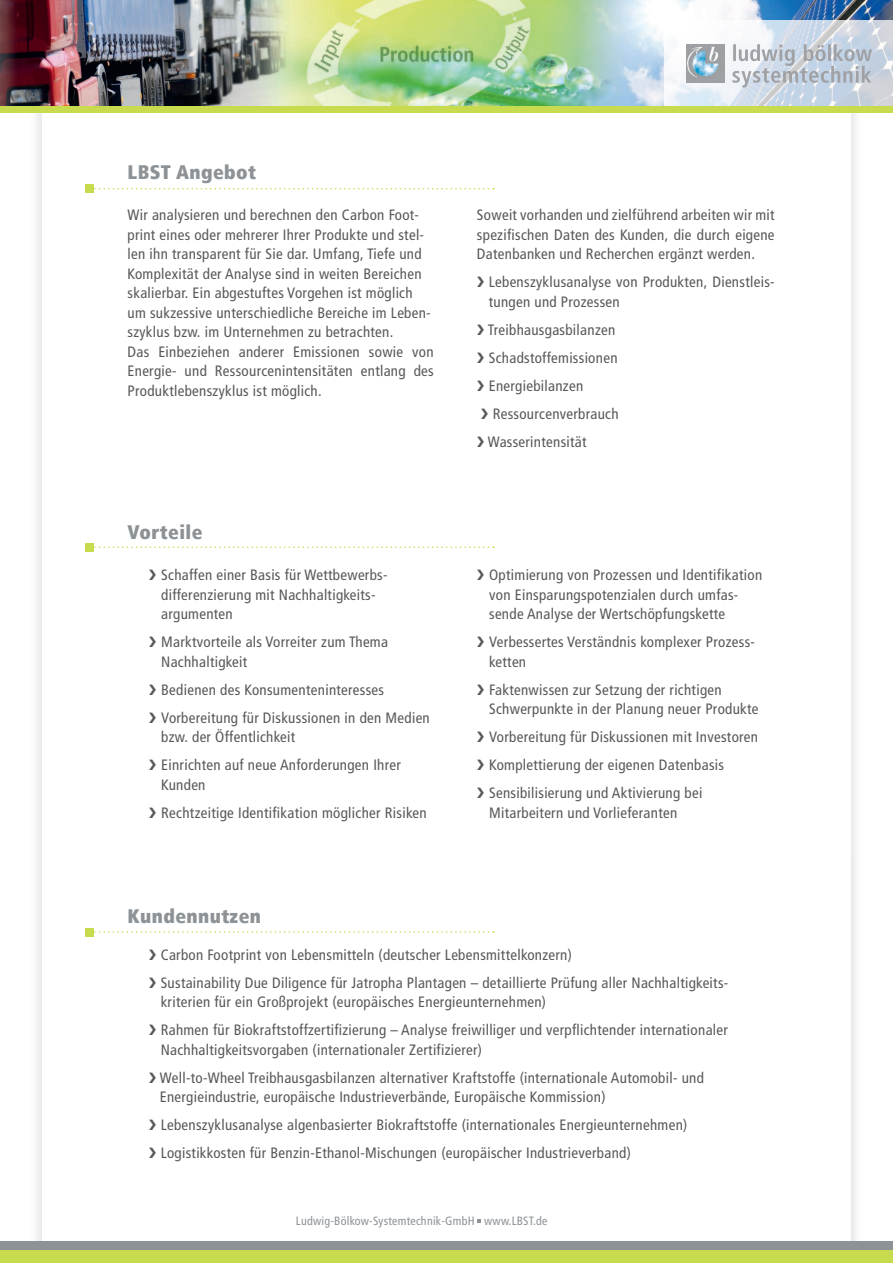
<style>
.page{position:relative;width:893px;height:1263px;background:#fff}
.page>*{position:absolute;margin:0;border:0;box-sizing:border-box;transform-origin:0 0}
._5mm{font:900 condensed 19.5px "Frutiger";letter-spacing:.02em;color:#8c9296}
._1mm{font:900 condensed 19.5px "Frutiger";letter-spacing:.02em;color:#8c9296}
._2mm{font:condensed 15px/19.5px "Frutiger";letter-spacing:.02em;color:#57585a}
.t1{font:condensed 12px "Frutiger";letter-spacing:.02em;color:#8c9296}
</style>
<div class="page">
<img style="left:0;top:113px;width:893px;height:1129px">
<img style="left:0;top:0;width:893px;height:106px">
<div style="left:0;top:1250px;width:893px;height:13px;background:#c8db4f"></div>
<div style="left:0;top:1242px;width:893px;height:8px;background:#8c9296"></div>
<div style="left:0;top:106px;width:893px;height:7px;background:#c8db4f"></div>
<svg style="left:665px;top:21px;width:228px;height:85px"></svg>
<img style="left:686px;top:44px;width:38px;height:39px">
<svg style="left:732px;top:44px;width:140px;height:44px;background:#c4ccd5"></svg>
<svg style="left:94px;top:188px;width:400px;height:1px"></svg>
<div style="left:85px;top:184px;width:9px;height:9px;background:#c8db4f"></div>
<svg style="left:94px;top:546px;width:400px;height:2px"></svg>
<div style="left:85px;top:543px;width:9px;height:8px;background:#c8db4f"></div>
<svg style="left:94px;top:931px;width:400px;height:2px"></svg>
<div style="left:85px;top:928px;width:9px;height:8px;background:#c8db4f"></div>
<svg style="left:149px;top:949px;width:7px;height:11px"></svg>
<svg style="left:149px;top:977px;width:7px;height:11px"></svg>
<svg style="left:149px;top:1025px;width:7px;height:10px"></svg>
<svg style="left:149px;top:1072px;width:7px;height:11px"></svg>
<svg style="left:149px;top:1120px;width:7px;height:10px"></svg>
<svg style="left:149px;top:1148px;width:7px;height:10px"></svg>
<svg style="left:149px;top:570px;width:7px;height:10px"></svg>
<svg style="left:149px;top:637px;width:7px;height:10px"></svg>
<svg style="left:149px;top:684px;width:7px;height:11px"></svg>
<svg style="left:149px;top:712px;width:7px;height:11px"></svg>
<svg style="left:149px;top:760px;width:7px;height:10px"></svg>
<svg style="left:149px;top:807px;width:7px;height:11px"></svg>
<svg style="left:477px;top:570px;width:7px;height:10px"></svg>
<svg style="left:477px;top:637px;width:7px;height:10px"></svg>
<svg style="left:477px;top:684px;width:7px;height:11px"></svg>
<svg style="left:477px;top:732px;width:7px;height:10px"></svg>
<svg style="left:477px;top:760px;width:7px;height:10px"></svg>
<svg style="left:477px;top:788px;width:7px;height:10px"></svg>
<svg style="left:477px;top:277px;width:7px;height:10px"></svg>
<svg style="left:477px;top:324px;width:7px;height:11px"></svg>
<svg style="left:477px;top:352px;width:7px;height:11px"></svg>
<svg style="left:477px;top:380px;width:7px;height:11px"></svg>
<svg style="left:481px;top:408px;width:7px;height:11px"></svg>
<svg style="left:477px;top:436px;width:7px;height:11px"></svg>
<p class="_1mm" style="left:128px;top:161px;width:130px">LBST Angebot</p>
<p class="_2mm" style="left:128px;top:205px;width:305px">Wir analysieren und berechnen den Carbon Foot&shy;print eines oder mehrerer Ihrer Produkte und stel&shy;len ihn transparent für Sie dar. Umfang, Tiefe und Komplexität der Analyse sind in weiten Bereichen skalierbar. Ein abgestuftes Vorgehen ist möglich um sukzessive unterschiedliche Bereiche im Leben&shy;szyklus bzw. im Unternehmen zu betrachten.</p>
<p class="_2mm" style="left:128px;top:342px;width:308px;text-align:justify">Das Einbeziehen anderer Emissionen sowie von Energie- und Ressourcenintensitäten entlang des Produktlebenszyklus ist möglich.</p>
<p class="_5mm" style="left:128px;top:520px;width:76px">Vorteile</p>
<p class="_2mm" style="left:161px;top:565px;width:228px">Schaffen einer Basis für Wettbewerbs&shy;differenzierung mit Nachhaltigkeits&shy;argumenten</p>
<p class="_2mm" style="left:161px;top:632px;width:228px">Marktvorteile als Vorreiter zum Thema<br>Nachhaltigkeit</p>
<p class="_2mm" style="left:161px;top:680px;width:224px">Bedienen des Konsumenteninteresses</p>
<p class="_2mm" style="left:161px;top:708px;width:270px">Vorbereitung für Diskussionen in den Medien bzw. der Öffentlichkeit</p>
<p class="_2mm" style="left:161px;top:755px;width:241px">Einrichten auf neue Anforderungen Ihrer<br>Kunden</p>
<p class="_2mm" style="left:161px;top:803px;width:267px">Rechtzeitige Identifikation möglicher Risiken</p>
<p class="_2mm" style="left:477px;top:205px;width:299px;text-align:justify">Soweit vorhanden und zielführend arbeiten wir mit spezifischen Daten des Kunden, die durch eigene Datenbanken und Recherchen ergänzt werden.</p>
<p class="_2mm" style="left:489px;top:272px;width:287px">Lebenszyklusanalyse von Produkten, Dienstleis&shy;tungen und Prozessen</p>
<p class="_2mm" style="left:488px;top:320px;width:129px">Treibhausgasbilanzen</p>
<p class="_2mm" style="left:489px;top:348px;width:130px">Schadstoffemissionen</p>
<p class="_2mm" style="left:489px;top:376px;width:96px">Energiebilanzen</p>
<p class="_2mm" style="left:493px;top:404px;width:127px">Ressourcenverbrauch</p>
<p class="_2mm" style="left:488px;top:432px;width:100px">Wasserintensität</p>
<p class="_2mm" style="left:489px;top:565px;width:275px">Optimierung von Prozessen und Identifikation von Einsparungspotenzialen durch umfas&shy;sende Analyse der Wertschöpfungskette</p>
<p class="_2mm" style="left:489px;top:632px;width:267px">Verbessertes Verständnis komplexer Prozess&shy;ketten</p>
<p class="_2mm" style="left:489px;top:680px;width:271px">Faktenwissen zur Setzung der richtigen<br>Schwerpunkte in der Planung neuer Produkte</p>
<p class="_2mm" style="left:489px;top:727px;width:270px">Vorbereitung für Diskussionen mit Investoren</p>
<p class="_2mm" style="left:489px;top:755px;width:236px">Komplettierung der eigenen Datenbasis</p>
<p class="_2mm" style="left:489px;top:783px;width:215px">Sensibilisierung und Aktivierung bei<br>Mitarbeitern und Vorlieferanten</p>
<p class="_5mm" style="left:128px;top:905px;width:135px">Kundennutzen</p>
<p class="_2mm" style="left:161px;top:945px;width:413px">Carbon Footprint von Lebensmitteln (deutscher Lebensmittelkonzern)</p>
<p class="_2mm" style="left:161px;top:973px;width:569px">Sustainability Due Diligence für Jatropha Plantagen – detaillierte Prüfung aller Nachhaltigkeits&shy;kriterien für ein Großprojekt (europäisches Energieunternehmen)</p>
<p class="_2mm" style="left:161px;top:1020px;width:569px">Rahmen für Biokraftstoffzertifizierung – Analyse freiwilliger und verpflichtender internationaler<br>Nachhaltigkeitsvorgaben (internationaler Zertifizierer)</p>
<p class="_2mm" style="left:160px;top:1068px;width:546px">Well-to-Wheel Treibhausgasbilanzen alternativer Kraftstoffe (internationale Automobil- und<br>Energieindustrie, europäische Industrieverbände, Europäische Kommission)</p>
<p class="_2mm" style="left:161px;top:1115px;width:528px">Lebenszyklusanalyse algenbasierter Biokraftstoffe (internationales Energieunternehmen)</p>
<p class="_2mm" style="left:161px;top:1143px;width:472px">Logistikkosten für Benzin-Ethanol-Mischungen (europäischer Industrieverband)</p>
<p class="t1" style="left:296px;top:1214px;width:253px">Ludwig-Bölkow-Systemtechnik-GmbH www.LBST.de</p>
</div>
